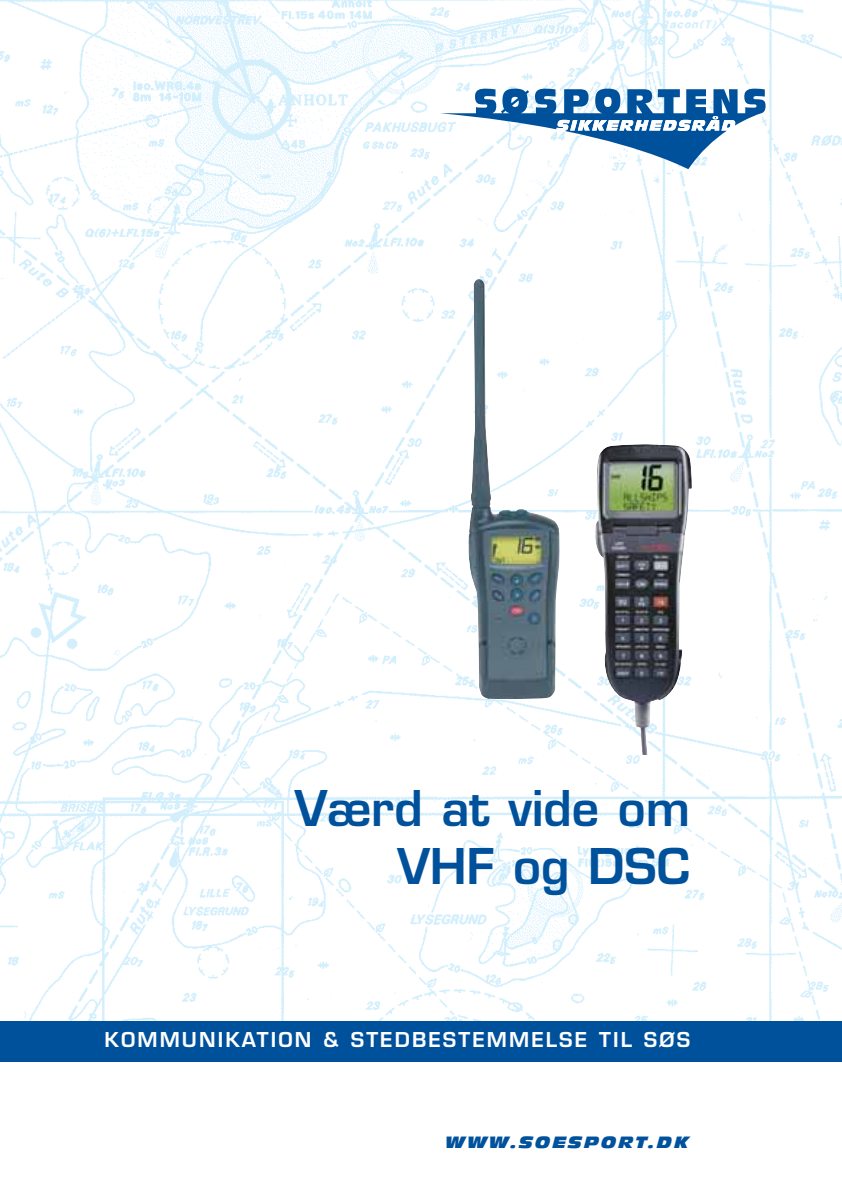
<style>
.page{position:relative;width:842px;height:1191px;background:#fff}
.page>*{position:absolute;margin:0;border:0;box-sizing:border-box;transform-origin:0 0}
.t1{font:600 48px/57.6px "Eurostile";color:#00519b;text-align:right}
.t2{font:600 20px "Eurostile";letter-spacing:.105em;color:#fff}
.t3{font:italic 16px "Antique Olive Nord";letter-spacing:.135em;color:#00529c}
</style>
<div class="page">
<img style="left:0;top:0;width:842px;height:1020px">
<div style="left:0;top:1020px;width:842px;height:41px;background:#00519b"></div>
<img style="left:468px;top:279px;width:92px;height:420px">
<img style="left:593px;top:444px;width:99px;height:311px">
<svg style="left:440px;top:89px;width:325px;height:80px"></svg>
<h1 class="t1" style="left:295px;top:784px;width:397px">Værd at vide om<br>VHF og DSC</h1>
<p class="t2" style="left:105px;top:1032px;width:587px">KOMMUNIKATION &amp; STEDBESTEMMELSE TIL SØS</p>
<p class="t3" style="left:445px;top:1136px;width:245px">WWW.SOESPORT.DK</p>
</div>
